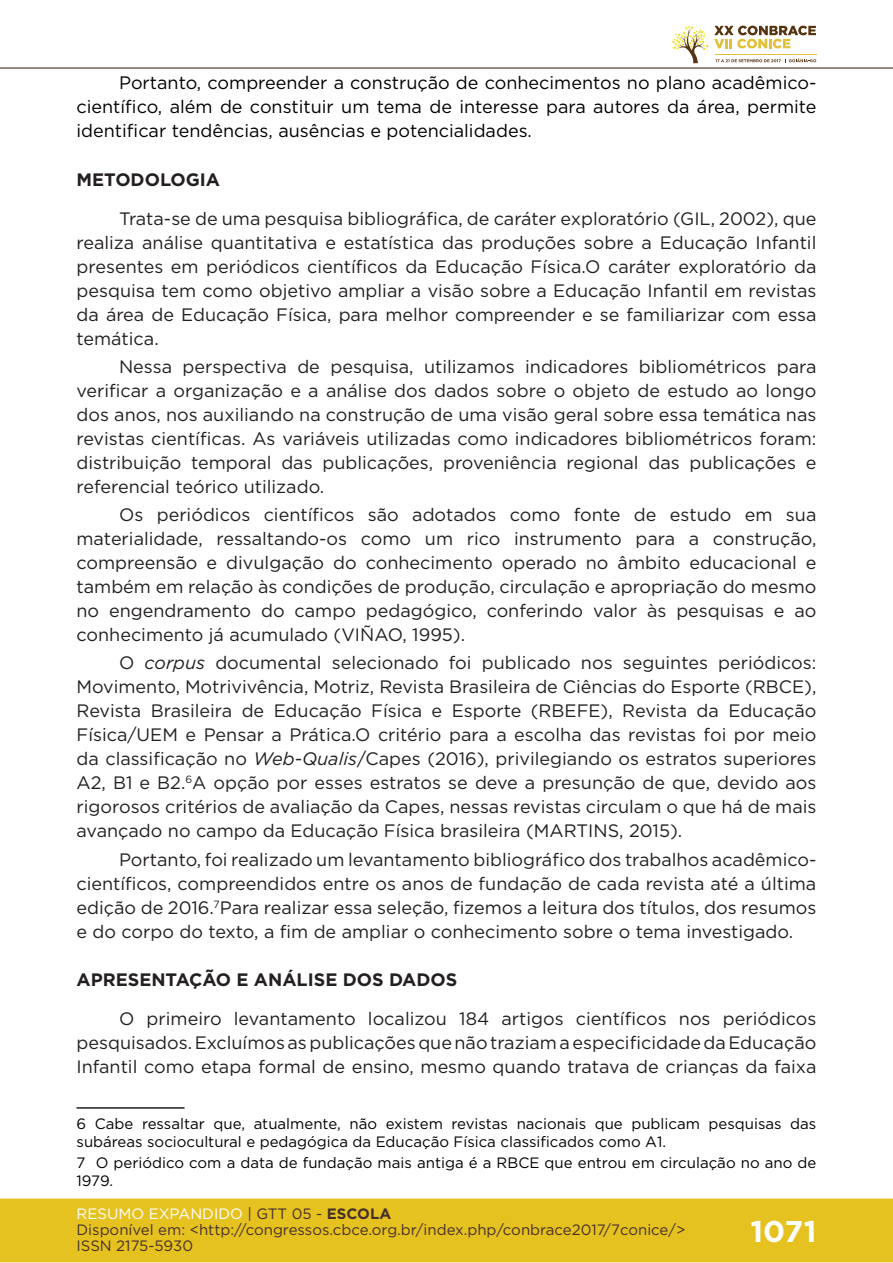
<style>
.page{position:relative;width:893px;height:1263px;background:#fff}
.page>*{position:absolute;margin:0;border:0;box-sizing:border-box;transform-origin:0 0}
.t1{font:700 30px "Gotham";color:#fff}
.t2{font:18px/24px "Gotham";color:#231f20;text-align:justify}
.t3{font:18px/24px "Gotham";color:#000001;text-align:justify}
.t4{font:700 18px "Gotham";color:#231f20}
.t5{font:15px/18px "Gotham";color:#000001}
.t6{font:15px/16px "Gotham";color:#462f2a}
.s1{font-style:italic}
.s2{color:#fff}
.s3{color:#442f2a}
.s4{font-weight:700;color:#442f2a}
</style>
<div class="page">
<div style="left:0;top:1198px;width:893px;height:64px;background:#e6c221;border:2px solid #e6c221"></div>
<hr style="left:0;top:67px;width:893px;height:2px;background:#442f2a">
<svg style="left:672px;top:26px;width:144px;height:37px"></svg>
<hr style="left:0;top:0;width:1px;height:150px;background:#fff">
<hr style="left:77px;top:1107px;width:108px;height:2px;background:#231f20">
<p class="t3" style="left:77px;top:71px;width:741px;text-indent:43px">Portanto, compreender a construção de conhecimentos no plano acadêmico&shy;científico, além de constituir um tema de interesse para autores da área, permite identificar tendências, ausências e potencialidades.</p>
<p class="t4" style="left:77px;top:167px;width:145px">METODOLOGIA</p>
<p class="t2" style="left:77px;top:206px;width:741px;text-indent:43px">Trata-se de uma pesquisa bibliográfica, de caráter exploratório (GIL, 2002), que realiza análise quantitativa e estatística das produções sobre a Educação Infantil presentes em periódicos científicos da Educação Física.O caráter exploratório da pesquisa tem como objetivo ampliar a visão sobre a Educação Infantil em revistas da área de Educação Física, para melhor compreender e se familiarizar com essa temática.</p>
<p class="t2" style="left:77px;top:354px;width:741px;text-indent:43px">Nessa perspectiva de pesquisa, utilizamos indicadores bibliométricos para verificar a organização e a análise dos dados sobre o objeto de estudo ao longo dos anos, nos auxiliando na construção de uma visão geral sobre essa temática nas revistas científicas. As variáveis utilizadas como indicadores bibliométricos foram: distribuição temporal das publicações, proveniência regional das publicações e referencial teórico utilizado.</p>
<p class="t2" style="left:77px;top:502px;width:741px;text-indent:43px">Os periódicos científicos são adotados como fonte de estudo em sua materialidade, ressaltando-os como um rico instrumento para a construção, compreensão e divulgação do conhecimento operado no âmbito educacional e também em relação às condições de produção, circulação e apropriação do mesmo no engendramento do campo pedagógico, conferindo valor às pesquisas e ao conhecimento já acumulado (VIÑAO, 1995).</p>
<p class="t2" style="left:77px;top:651px;width:741px;text-indent:43px">O <span class="s1">corpus</span> documental selecionado foi publicado nos seguintes periódicos:<br>Movimento, Motrivivência, Motriz, Revista Brasileira de Ciências do Esporte (RBCE), Revista Brasileira de Educação Física e Esporte (RBEFE), Revista da Educação Física/UEM e Pensar a Prática.O critério para a escolha das revistas foi por meio da classificação no <span class="s1">Web-Qualis</span>/Capes (2016), privilegiando os estratos superiores A2, B1 e B2.<sup>6</sup>A opção por esses estratos se deve a presunção de que, devido aos rigorosos critérios de avaliação da Capes, nessas revistas circulam o que há de mais avançado no campo da Educação Física brasileira (MARTINS, 2015).</p>
<p class="t2" style="left:77px;top:847px;width:741px;text-indent:43px">Portanto, foi realizado um levantamento bibliográfico dos trabalhos acadêmico&shy;científicos, compreendidos entre os anos de fundação de cada revista até a última edição de 2016.<sup>7</sup>Para realizar essa seleção, fizemos a leitura dos títulos, dos resumos e do corpo do texto, a fim de ampliar o conhecimento sobre o tema investigado.</p>
<p class="t4" style="left:77px;top:968px;width:382px">APRESENTAÇÃO E ANÁLISE DOS DADOS</p>
<p class="t2" style="left:77px;top:1006px;width:741px;text-indent:43px">O primeiro levantamento localizou 184 artigos científicos nos periódicos pesquisados. Excluímos as publicações que não traziam a especificidade da Educação Infantil como etapa formal de ensino, mesmo quando tratava de crianças da faixa</p>
<p class="t5" style="left:77px;top:1114px;width:741px">6 Cabe ressaltar que, atualmente, não existem revistas nacionais que publicam pesquisas das subáreas sociocultural e pedagógica da Educação Física classificados como A1.</p>
<p class="t5" style="left:77px;top:1154px;width:741px">7 O periódico com a data de fundação mais antiga é a RBCE que entrou em circulação no ano de<br>1979.</p>
<p class="t6" style="left:77px;top:1205px;width:610px"><span class="s2">RESUMO EXPANDIDO</span> <span class="s3">| GTT 05 -</span> <span class="s4">ESCOLA<br></span>Disponível em: &lt;http://congressos.cbce.org.br/index.php/conbrace2017/7conice/&gt;<br>ISSN 2175-5930</p>
<h1 class="t1" style="left:750px;top:1212px;width:67px">1071</h1>
</div>
